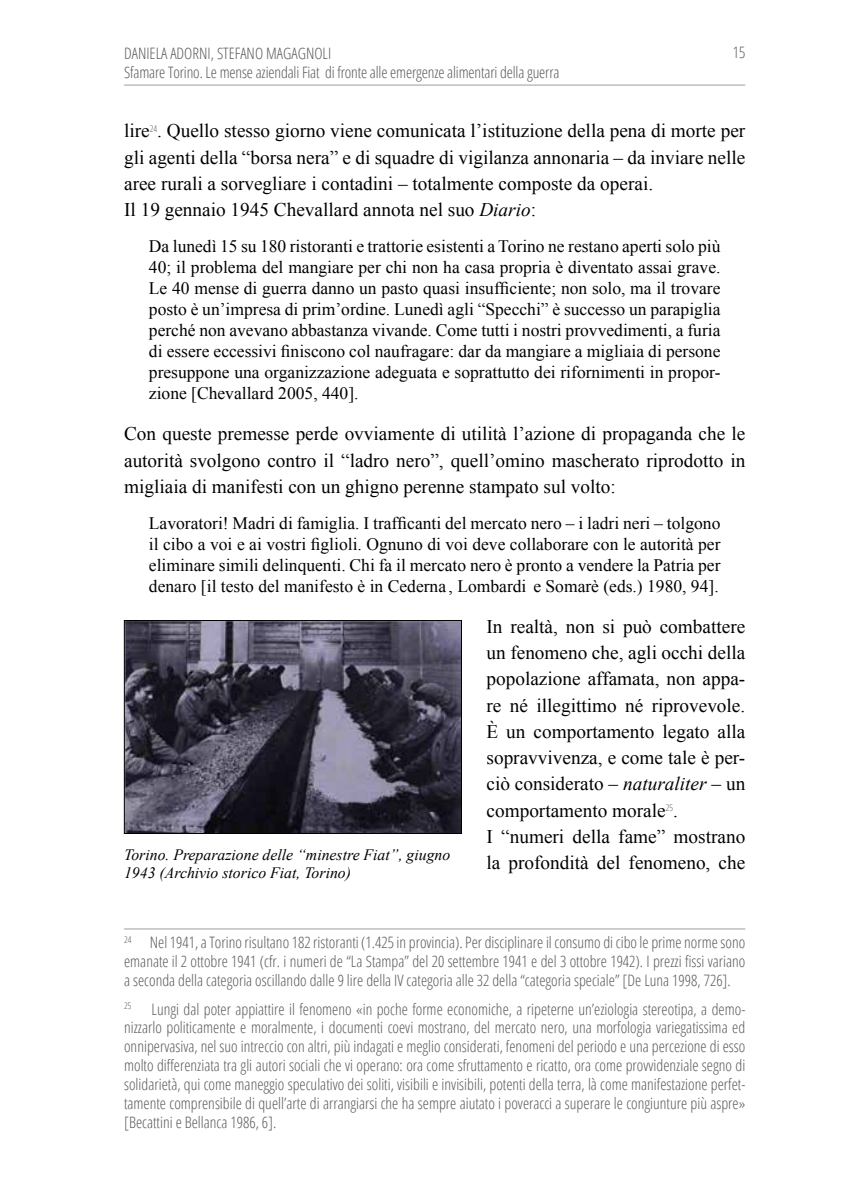
<style>
.page{position:relative;width:844px;height:1191px;background:#fff}
.page>*{position:absolute;margin:0;border:0;box-sizing:border-box;transform-origin:0 0}
.t1{font:19.25px/26.2px "Times New Roman";color:#000}
.t2{font:17.5px/21px "Times New Roman";color:#000;text-align:justify}
.t3{font:300 condensed 15.75px/18.9px "Open Sans";color:#58585a;text-align:justify}
.t4{font:italic 15.75px/18.9px "Times New Roman";color:#000}
.t5{font:300 condensed 9.1px "Open Sans";color:#58585a}
.s1{font-style:italic}
</style>
<div class="page">
<hr style="left:124px;top:85px;width:621px;height:1px;background:#9c9e9f">
<hr style="left:124px;top:928px;width:621px;height:1px;background:#9c9e9f">
<img style="left:126px;top:622px;width:333px;height:209px">
<div style="left:124px;top:620px;width:337px;height:213px;border:1px solid #000"></div>
<p class="t3" style="left:124px;top:43px;width:437px;text-indent:87px">, Stefano Magagno li<br>Sfamare Torino. Le mense aziendali Fiat di fronte alle emergenze alimentari della guerra</p>
<p class="t3" style="left:732px;top:42px;width:14px">15</p>
<p class="t3" style="left:124px;top:43px;width:60px">Danie la Adorni</p>
<p class="t1" style="left:124px;top:118px;width:622px">lire<sup>24</sup>. Quello stesso giorno viene comunicata l’istituzione della pena di morte per gli agenti della “borsa nera” e di squadre di vigilanza annonaria – da inviare nelle aree rurali a sorvegliare i contadini – totalmente composte da operai.<br>Il 19 gennaio 1945 Chevallard annota nel suo <span class="s1">Diario</span>:</p>
<p class="t2" style="left:149px;top:235px;width:573px">Da lunedì 15 su 180 ristoranti e trattorie esistenti a Torino ne restano aperti solo più 40; il problema del mangiare per chi non ha casa propria è diventato assai grave.<br>Le 40 mense di guerra danno un pasto quasi insufficiente; non solo, ma il trovare posto è un’impresa di prim’ordine. Lunedì agli “Specchi” è successo un parapiglia perché non avevano abbastanza vivande. Come tutti i nostri provvedimenti, a furia di essere eccessivi finiscono col naufragare: dar da mangiare a migliaia di persone presuppone una organizzazione adeguata e soprattutto dei rifornimenti in propor&shy;zione [Chevallard 2005, 440].</p>
<p class="t1" style="left:124px;top:420px;width:622px;text-align:justify">Con queste premesse perde ovviamente di utilità l’azione di propaganda che le autorità svolgono contro il “ladro nero”, quell’omino mascherato riprodotto in migliaia di manifesti con un ghigno perenne stampato sul volto:</p>
<p class="t2" style="left:149px;top:512px;width:573px">Lavoratori! Madri di famiglia. I trafficanti del mercato nero – i ladri neri – tolgono il cibo a voi e ai vostri figlioli. Ognuno di voi deve collaborare con le autorità per eliminare simili delinquenti. Chi fa il mercato nero è pronto a vendere la Patria per denaro [il testo del manifesto è in Cederna , Lombardi e Somarè (eds.) 1980, 94].</p>
<p class="t1" style="left:486px;top:613px;width:260px">In realtà, non si può combattere un fenomeno che, agli occhi della popolazione affamata, non appa&shy;re né illegittimo né riprovevole.<br>È un comportamento legato alla sopravvivenza, e come tale è per&shy;ciò considerato – <span class="s1">naturaliter</span> – un comportamento morale<sup>25</sup>.<br>I “numeri della fame” mostrano la profondità del fenomeno, che</p>
<p class="t4" style="left:124px;top:844px;width:327px">Torino. Preparazione delle “minestre Fiat”, giugno<br>1943 (Archivio storico Fiat, Torino)</p>
<p class="t3" style="left:124px;top:932px;width:622px"><sup>24</sup> Nel 1941, a Torino risultano 182 ristoranti (1.425 in provincia). Per disciplinare il consumo di cibo le prime norme sono emanate il 2 ottobre 1941 (cfr. i numeri de “La Stampa” del 20 settembre 1941 e del 3 ottobre 1942). I prezzi fissi variano a seconda della categoria oscillando dalle 9 lire della IV categoria alle 32 della “categoria speciale” [De Luna 1998, 726].</p>
<p class="t5" style="left:124px;top:999px;width:9px">25</p>
<p class="t3" style="left:124px;top:998px;width:622px;text-indent:27px">Lungi dal poter appiattire il fenomeno «in poche forme economiche, a ripeterne un’eziologia stereotipa, a demo&shy;nizzarlo politicamente e moralmente, i documenti coevi mostrano, del mercato nero, una morfologia variegatissima ed onnipervasiva, nel suo intreccio con altri, più indagati e meglio considerati, fenomeni del periodo e una percezione di esso molto differenziata tra gli autori sociali che vi operano: ora come sfruttamento e ricatto, ora come provvidenziale segno di solidarietà, qui come maneggio speculativo dei soliti, visibili e invisibili, potenti della terra, là come manifestazione perfet&shy;tamente comprensibile di quell’arte di arrangiarsi che ha sempre aiutato i poveracci a superare le congiunture più aspre» [Becattini e Bellanca 1986, 6].</p>
</div>
